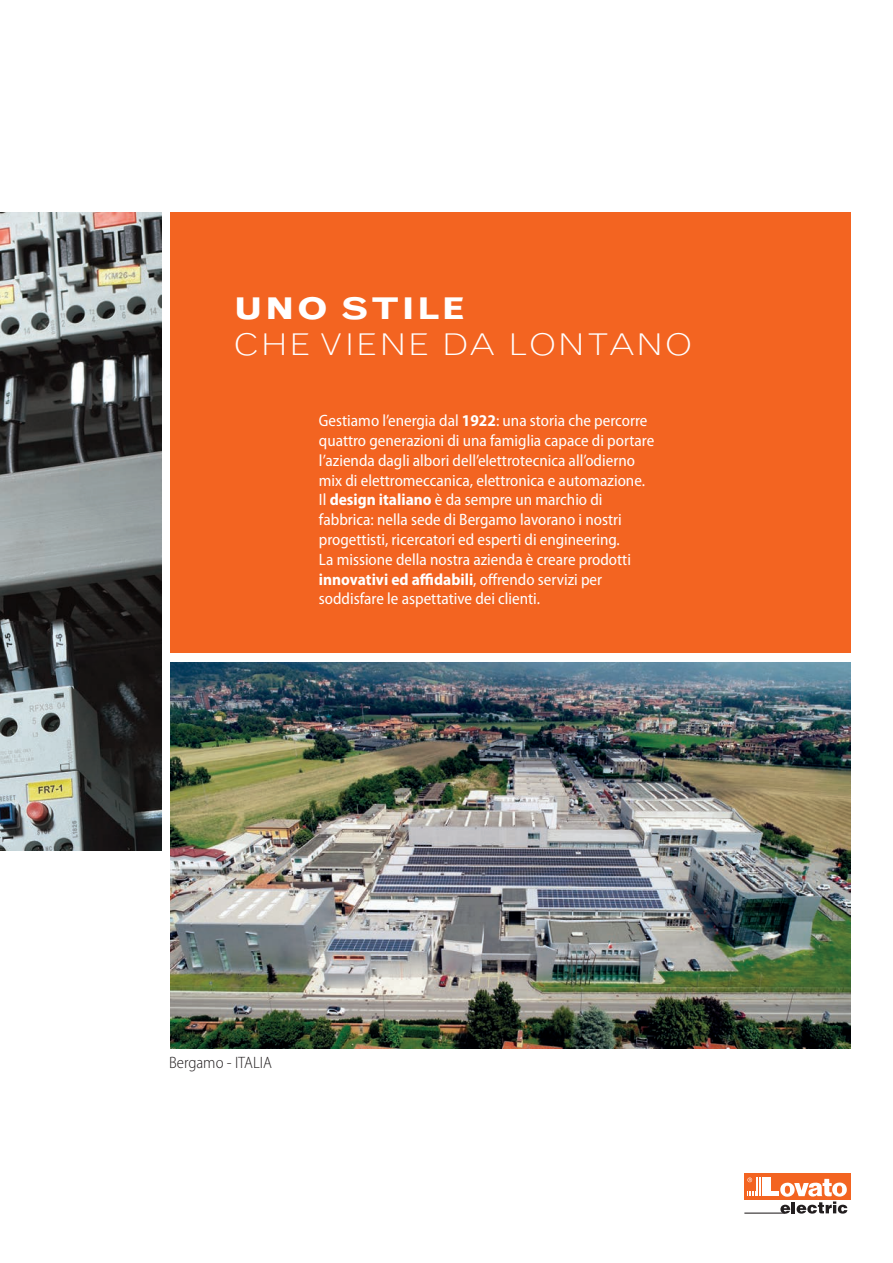
<style>
.page{position:relative;width:893px;height:1263px;background:#fff}
.page>*{position:absolute;margin:0;border:0;box-sizing:border-box;transform-origin:0 0}
.t1{font:300 30px "Grotesque";letter-spacing:.05em;color:#fff;scale:1.2 1}
.t2{font:700 30px "Grotesque";letter-spacing:.05em;color:#fff;scale:1.2 1}
.t3{font:semi-condensed 16.5px/19.8px "Myriad Pro";color:#fff}
.t4{font:300 semi-condensed 16.5px "Myriad Pro";color:#231f20}
.s1{font-weight:700}
</style>
<div class="page">
<div style="left:744px;top:1174px;width:106px;height:26px;background:#f36421"></div>
<hr style="left:744px;top:1212px;width:41px;height:2px;background:#231f20">
<div style="left:763px;top:1177px;width:8px;height:19px;background:#fff"></div>
<div style="left:763px;top:1191px;width:16px;height:5px;background:#fff"></div>
<svg style="left:747px;top:1177px;width:16px;height:19px"></svg>
<svg style="left:780px;top:1179px;width:67px;height:34px"></svg>
<div style="left:170px;top:213px;width:680px;height:440px;background:#f36421"></div>
<img style="left:0;top:213px;width:162px;height:637px">
<img style="left:170px;top:663px;width:680px;height:385px">
<h1 class="t2" style="left:234px;top:298px;width:194px">UNO STILE</h1>
<h1 class="t1" style="left:234px;top:334px;width:383px">CHE VIENE DA LONTANO</h1>
<p class="t3" style="left:319px;top:412px;width:337px">Gestiamo l’energia dal <span class="s1">1922</span>: una storia che percorre quattro generazioni di una famiglia capace di portare l’azienda dagli albori dell’elettrotecnica all’odierno mix di elettromeccanica, elettronica e automazione.<br>Il <span class="s1">design italiano</span> è da sempre un marchio di fabbrica: nella sede di Bergamo lavorano i nostri progettisti, ricercatori ed esperti di engineering.<br>La missione della nostra azienda è creare prodotti <span class="s1">innovativi ed affidabili</span>, offrendo servizi per soddisfare le aspettative dei clienti.</p>
<p class="t4" style="left:169px;top:1056px;width:104px">Bergamo - ITALIA</p>
</div>
